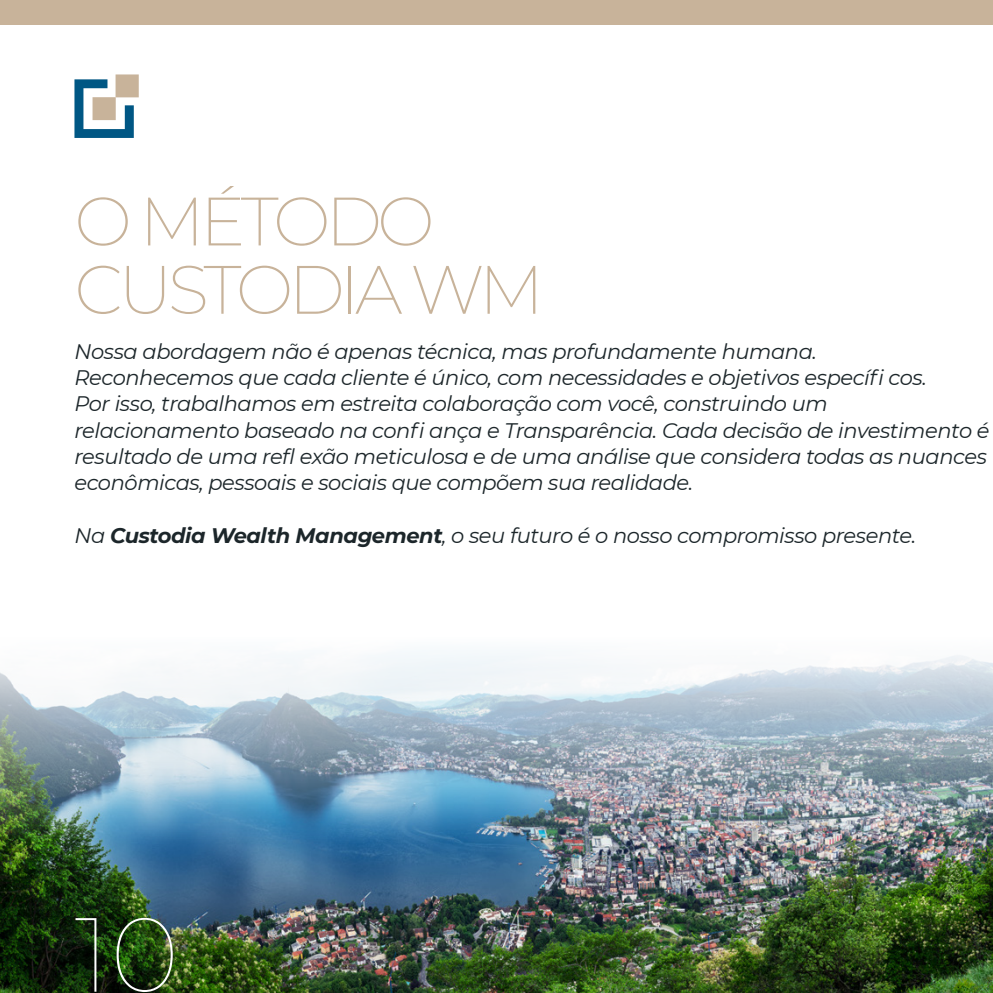
<style>
.page{position:relative;width:993px;height:993px;background:#fff}
.page>*{position:absolute;margin:0;border:0;box-sizing:border-box;transform-origin:0 0}
.t1{font:100 105px "Montserrat";color:#fff}
.t2{font:200 68.25px/68.2px "Montserrat";letter-spacing:-.07em;color:#c8b39a}
.t3{font:italic 21px/26.2px "Montserrat";letter-spacing:-.02em;color:#1c262a}
.s1{font-weight:700}
</style>
<div class="page">
<img style="left:0;top:867px;width:992px;height:125px">
<img style="left:0;top:652px;width:992px;height:215px">
<svg style="left:74px;top:74px;width:65px;height:64px"></svg>
<div style="left:0;top:0;width:992px;height:25px;background:#c8b39a"></div>
<h2 class="t2" style="left:74px;top:185px;width:471px">O MÉTODO<br>CUSTODIA WM</h2>
<p class="t3" style="left:74px;top:337px;width:916px">Nossa abordagem não é apenas técnica, mas profundamente humana.<br>Reconhecemos que cada cliente é único, com necessidades e objetivos específi cos.<br>Por isso, trabalhamos em estreita colaboração com você, construindo um relacionamento baseado na confi ança e Transparência. Cada decisão de investimento é resultado de uma refl exão meticulosa e de uma análise que considera todas as nuances econômicas, pessoais e sociais que compõem sua realidade.</p>
<p class="t3" style="left:74px;top:521px;width:843px">Na <span class="s1">Custodia Wealth Management</span>, o seu futuro é o nosso compromisso presente.</p>
<h1 class="t1" style="left:74px;top:884px;width:106px">10</h1>
</div>
